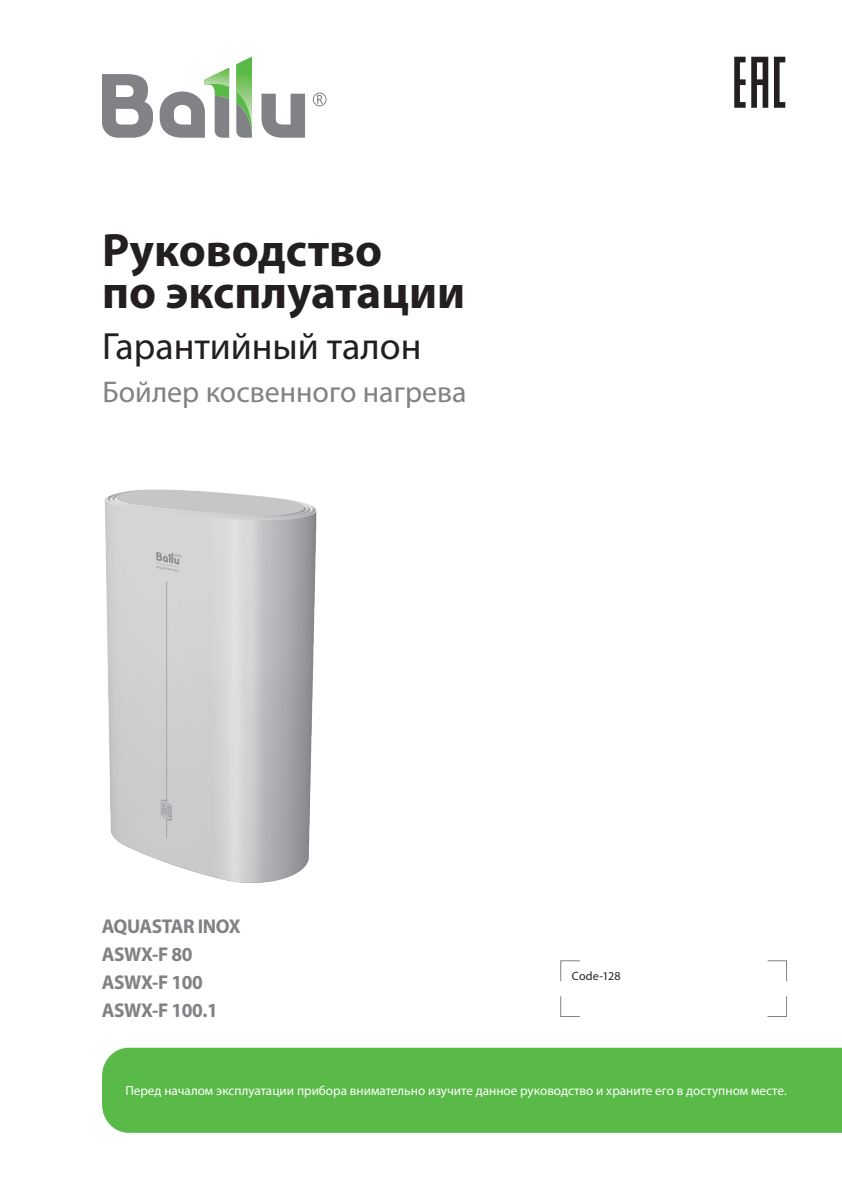
<style>
.page{position:relative;width:842px;height:1191px;background:#fff}
.page>*{position:absolute;margin:0;border:0;box-sizing:border-box;transform-origin:0 0}
.t1{font:700 47px/42px "Myriad Pro";color:#231f20}
.t2{font:38px "Myriad Pro";color:#231f20}
.t3{font:30px "Myriad Pro";color:#808285}
.t4{font:700 20px "Myriad Pro";letter-spacing:-.02em;color:#808285}
.t5{font:13.2px "Myriad Pro";color:#fff}
.t6{font:12px "Myriad Pro";letter-spacing:.01em;color:#231f20}
</style>
<div class="page">
<svg style="left:102px;top:57px;width:203px;height:81px"></svg>
<svg style="left:313px;top:93px;width:14px;height:13px"></svg>
<div style="left:102px;top:1047px;width:740px;height:85px;background:#59ba47"></div>
<svg style="left:560px;top:960px;width:20px;height:21px"></svg>
<svg style="left:767px;top:996px;width:20px;height:21px"></svg>
<svg style="left:560px;top:996px;width:20px;height:21px"></svg>
<svg style="left:767px;top:960px;width:20px;height:21px"></svg>
<svg style="left:734px;top:57px;width:51px;height:51px"></svg>
<img style="left:104px;top:489px;width:213px;height:394px">
<p class="t1" style="left:102px;top:228px;width:365px">Руководство<br>по эксплуатации</p>
<p class="t2" style="left:102px;top:323px;width:321px">Гарантийный талон</p>
<p class="t3" style="left:102px;top:373px;width:366px">Бойлер косвенного нагрева</p>
<p class="t4" style="left:102px;top:913px;width:140px">AQUASTAR INOX</p>
<p class="t4" style="left:102px;top:941px;width:92px">ASWX-F 80</p>
<p class="t4" style="left:102px;top:969px;width:103px">ASWX-F 100</p>
<p class="t4" style="left:102px;top:997px;width:118px">ASWX-F 100.1</p>
<p class="t6" style="left:572px;top:968px;width:50px">Code-128</p>
<p class="t5" style="left:125px;top:1082px;width:663px">Перед началом эксплуатации прибора внимательно изучите данное руководство и храните его в доступном месте.</p>
</div>
